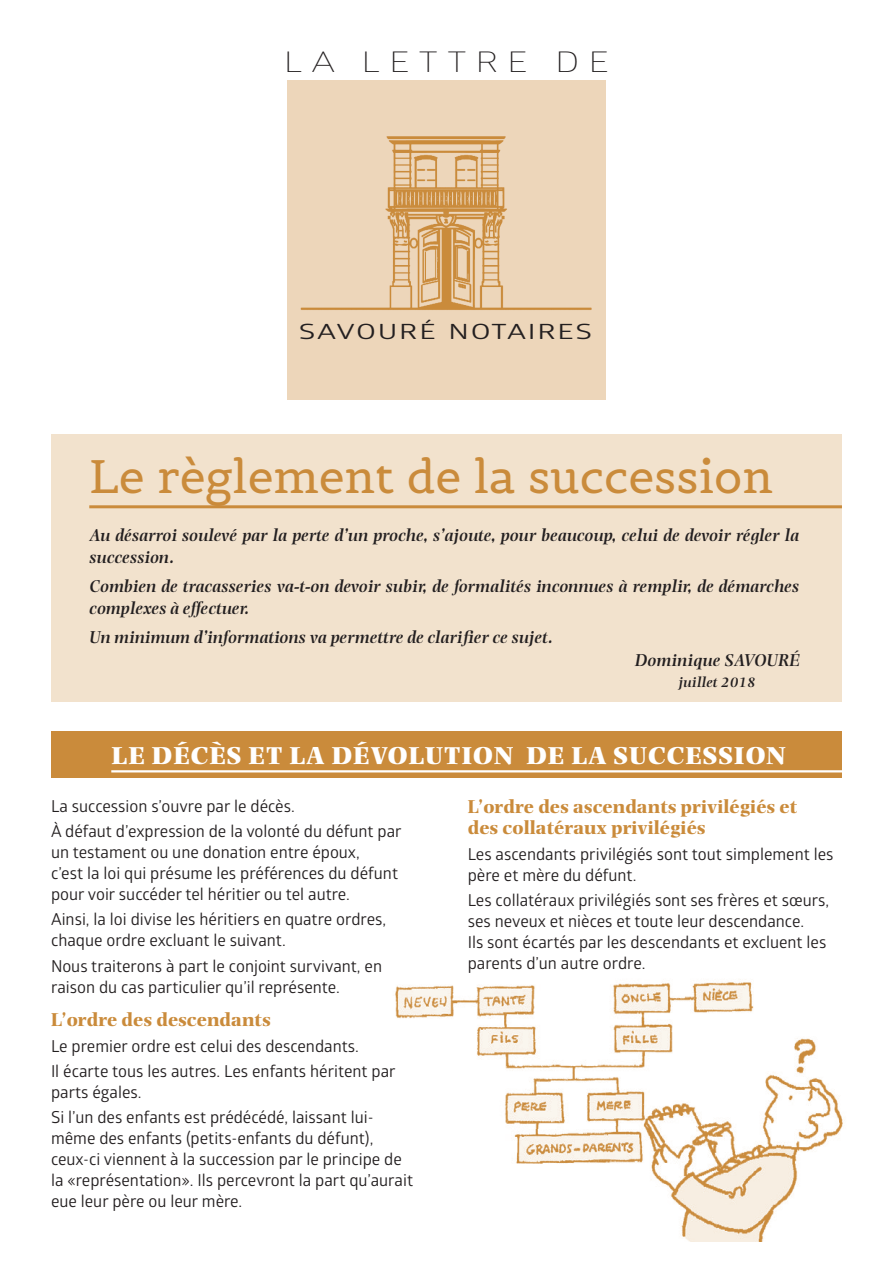
<style>
.page{position:relative;width:893px;height:1263px;background:#fff}
.page>*{position:absolute;margin:0;border:0;box-sizing:border-box;transform-origin:0 0}
.t1{font:46.5px "Belgrano";color:#ca8b3b}
.t2{font:300 28.5px "Glober";letter-spacing:.24em;color:#231f20;scale:1.3 1}
.t3{font:800 25.5px "Photina MT Std";letter-spacing:.02em;color:#fff}
.t4{font:21px "Glober";letter-spacing:.06em;color:#231f20;scale:1.4 1}
.t5{font:700 19.5px/21px "Photina MT Std";color:#ca8b3b}
.t6{font:italic 600 18px/22.5px "Photina MT Std";letter-spacing:-.01em;color:#231f20}
.t7{font:16.5px/21px "Glober";color:#231f20}
.t8{font:italic 600 15px "Photina MT Std";color:#231f20}
</style>
<div class="page">
<img style="left:395px;top:979px;width:450px;height:263px">
<img style="left:287px;top:81px;width:319px;height:319px">
<div style="left:51px;top:434px;width:791px;height:268px;background:#f2e2cd"></div>
<hr style="left:89px;top:505px;width:753px;height:3px;background:#ca8b3b">
<div style="left:51px;top:731px;width:791px;height:47px;background:#ca8b3b"></div>
<hr style="left:111px;top:770px;width:781px;height:2px;background:#fff">
<h2 class="t2" style="left:284px;top:42px;width:252px">LA LETTRE DE</h2>
<p class="t4" style="left:299px;top:317px;width:211px">SAVOURÉ NOTAIRES</p>
<h1 class="t1" style="left:89px;top:446px;width:685px">Le règlement de la succession</h1>
<p class="t6" style="left:89px;top:523px;width:711px">Au désarroi soulevé par la perte d’un proche, s’ajoute, pour beaucoup, celui de devoir régler la succession.</p>
<p class="t6" style="left:89px;top:575px;width:711px">Combien de tracasseries va-t-on devoir subir, de formalités inconnues à remplir, de démarches complexes à effectuer.</p>
<p class="t6" style="left:89px;top:626px;width:465px">Un minimum d’informations va permettre de clarifier ce sujet.</p>
<p class="t6" style="left:635px;top:649px;width:166px">Dominique SAVOURÉ</p>
<p class="t8" style="left:678px;top:673px;width:79px">juillet 2018</p>
<h3 class="t3" style="left:111px;top:739px;width:677px">LE DÉCÈS ET LA DÉVOLUTION DE LA SUCCESSION</h3>
<p class="t7" style="left:51px;top:793px;width:352px;line-height:25.2px">La succession s’ouvre par le décès.<br>À défaut d’expression de la volonté du défunt par</p>
<p class="t7" style="left:51px;top:841px;width:349px">un testament ou une donation entre époux,<br>c’est la loi qui présume les préférences du défunt pour voir succéder tel héritier ou tel autre.</p>
<p class="t7" style="left:51px;top:908px;width:337px">Ainsi, la loi divise les héritiers en quatre ordres, chaque ordre excluant le suivant.</p>
<p class="t7" style="left:51px;top:954px;width:333px">Nous traiterons à part le conjoint survivant, en raison du cas particulier qu’il représente.</p>
<p class="t5" style="left:51px;top:1009px;width:221px">L’ordre des descendants</p>
<p class="t7" style="left:51px;top:1032px;width:346px;line-height:25.2px">Le premier ordre est celui des descendants.<br>Il écarte tous les autres. Les enfants héritent par</p>
<p class="t7" style="left:51px;top:1079px;width:324px;line-height:25.2px">parts égales.<br>Si l’un des enfants est prédécédé, laissant lui-</p>
<p class="t7" style="left:51px;top:1127px;width:364px">même des enfants (petits-enfants du défunt), ceux-ci viennent à la succession par le principe de la «représentation». Ils percevront la part qu’aurait eue leur père ou leur mère.</p>
<p class="t5" style="left:468px;top:796px;width:331px">L’ordre des ascendants privilégiés et des collatéraux privilégiés</p>
<p class="t7" style="left:468px;top:842px;width:367px">Les ascendants privilégiés sont tout simplement les père et mère du défunt.</p>
<p class="t7" style="left:468px;top:889px;width:363px">Les collatéraux privilégiés sont ses frères et sœurs, ses neveux et nièces et toute leur descendance.<br>Ils sont écartés par les descendants et excluent les parents d’un autre ordre.</p>
</div>
